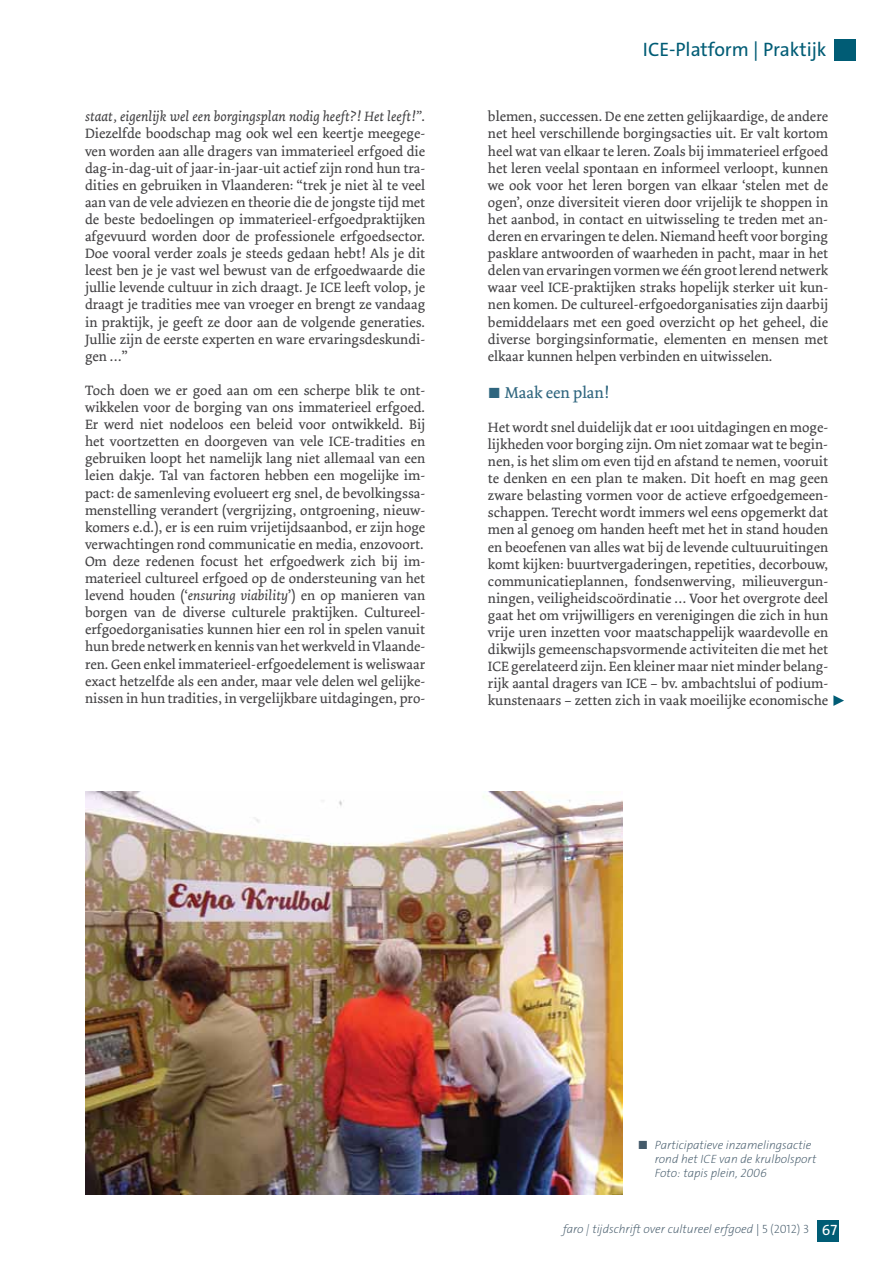
<style>
.page{position:relative;width:893px;height:1263px;background:#fff}
.page>*{position:absolute;margin:0;border:0;box-sizing:border-box;transform-origin:0 0}
.t1{font:19.5px "The Sans LP5 Plain";color:#005c75}
.t2{font:16.5px "Dolly";color:#2e657e}
.t3{font:14.25px/17.1px "Dolly";color:#414042;text-align:justify}
.t4{font:12px/14.4px "The Sans LP2 Ex Lig IT";color:#445a6a}
.s1{font-style:italic}
.s2{font-family:"The Sans LP2 Ex Lig IT";font-size:15px}
.s3{font-family:"The Sans LP3 Lig"}
.s4{font-family:"The Sans LP2 Ex Lig"}
.s5{font-family:"The Sans LP5 Plain";font-size:15px;color:#fff}
</style>
<div class="page">
<div style="left:818px;top:1220px;width:21px;height:22px;background:#005c75"></div>
<svg style="left:833px;top:695px;width:11px;height:11px"></svg>
<img style="left:85px;top:791px;width:538px;height:404px">
<div style="left:834px;top:39px;width:22px;height:22px;background:#005c75"></div>
<p class="t3" style="left:85px;top:108px;width:342px"><span class="s1">staat, eigenlijk wel een borgingsplan nodig heeft?! Het leeft!”</span>.<br>Diezelfde boodschap mag ook wel een keertje meegege&shy;ven worden aan alle dragers van immaterieel erfgoed die dag-in-dag-uit of jaar-in-jaar-uit actief zijn rond hun tra&shy;dities en gebruiken in Vlaanderen: “trek je niet àl te veel aan van de vele adviezen en theorie die de jongste tijd met de beste bedoelingen op immaterieel-erfgoedpraktijken afgevuurd worden door de professionele erfgoedsector.<br>Doe vooral verder zoals je steeds gedaan hebt! Als je dit leest ben je je vast wel bewust van de erfgoedwaarde die jullie levende cultuur in zich draagt. Je ICE leeft volop, je draagt je tradities mee van vroeger en brengt ze vandaag in praktijk, je geeft ze door aan de volgende generaties.<br>Jullie zijn de eerste experten en ware ervaringsdeskundi&shy;gen …”</p>
<p class="t3" style="left:85px;top:382px;width:342px">Toch doen we er goed aan om een scherpe blik te ont&shy;wikkelen voor de borging van ons immaterieel erfgoed.<br>Er werd niet nodeloos een beleid voor ontwikkeld. Bij het voortzetten en doorgeven van vele ICE-tradities en gebruiken loopt het namelijk lang niet allemaal van een leien dakje. Tal van factoren hebben een mogelijke im&shy;pact: de samenleving evolueert erg snel, de bevolkingssa&shy;menstelling verandert (vergrijzing, ontgroening, nieuw&shy;komers e.d.), er is een ruim vrijetijdsaanbod, er zijn hoge verwachtingen rond communicatie en media, enzovoort.<br>Om deze redenen focust het erfgoedwerk zich bij im&shy;materieel cultureel erfgoed op de ondersteuning van het levend houden (‘<span class="s1">ensuring viability</span>’) en op manieren van borgen van de diverse culturele praktijken. Cultureel&shy;erfgoedorganisaties kunnen hier een rol in spelen vanuit hun brede netwerk en kennis van het werkveld in Vlaande&shy;ren. Geen enkel immaterieel-erfgoedelement is weliswaar exact hetzelfde als een ander, maar vele delen wel gelijke&shy;nissen in hun tradities, in vergelijkbare uitdagingen, pro-</p>
<h1 class="t1" style="left:643px;top:37px;width:185px">ICE-Platform | Praktijk</h1>
<p class="t3" style="left:488px;top:108px;width:342px">blemen, successen. De ene zetten gelijkaardige, de andere net heel verschillende borgingsacties uit. Er valt kortom heel wat van elkaar te leren. Zoals bij immaterieel erfgoed het leren veelal spontaan en informeel verloopt, kunnen we ook voor het leren borgen van elkaar ‘stelen met de ogen’, onze diversiteit vieren door vrijelijk te shoppen in het aanbod, in contact en uitwisseling te treden met an&shy;deren en ervaringen te delen. Niemand heeft voor borging pasklare antwoorden of waarheden in pacht, maar in het delen van ervaringen vormen we één groot lerend netwerk waar veel ICE-praktijken straks hopelijk sterker uit kun&shy;nen komen. De cultureel-erfgoedorganisaties zijn daarbij bemiddelaars met een goed overzicht op het geheel, die diverse borgingsinformatie, elementen en mensen met elkaar kunnen helpen verbinden en uitwisselen.</p>
<p class="t2" style="left:488px;top:382px;width:123px"><span class="s2">■</span> Maak een plan!</p>
<p class="t3" style="left:488px;top:419px;width:342px">Het wordt snel duidelijk dat er 1001 uitdagingen en moge&shy;lijkheden voor borging zijn. Om niet zomaar wat te begin&shy;nen, is het slim om even tijd en afstand te nemen, vooruit te denken en een plan te maken. Dit hoeft en mag geen zware belasting vormen voor de actieve erfgoedgemeen&shy;schappen. Terecht wordt immers wel eens opgemerkt dat men al genoeg om handen heeft met het in stand houden en beoefenen van alles wat bij de levende cultuuruitingen komt kijken: buurtvergaderingen, repetities, decorbouw, communicatieplannen, fondsenwerving, milieuvergun&shy;ningen, veiligheidscoördinatie … Voor het overgrote deel gaat het om vrijwilligers en verenigingen die zich in hun vrije uren inzetten voor maatschappelijk waardevolle en dikwijls gemeenschapsvormende activiteiten die met het ICE gerelateerd zijn. Een kleiner maar niet minder belang&shy;rijk aantal dragers van ICE – bv. ambachtslui of podium&shy;kunstenaars – zetten zich in vaak moeilijke economische</p>
<p class="t4" style="left:655px;top:1137px;width:163px;text-indent:-17px">■ Participatieve inzamelingsactie rond het ICE van de krulbolsport<br>Foto: tapis plein, 2006</p>
<p class="t4" style="left:563px;top:1222px;width:276px">faro | tijdschrift over cultureel erfgoed <span class="s3">|</span> <span class="s4">5 (2012) 3</span> <span class="s5">67</span></p>
</div>
